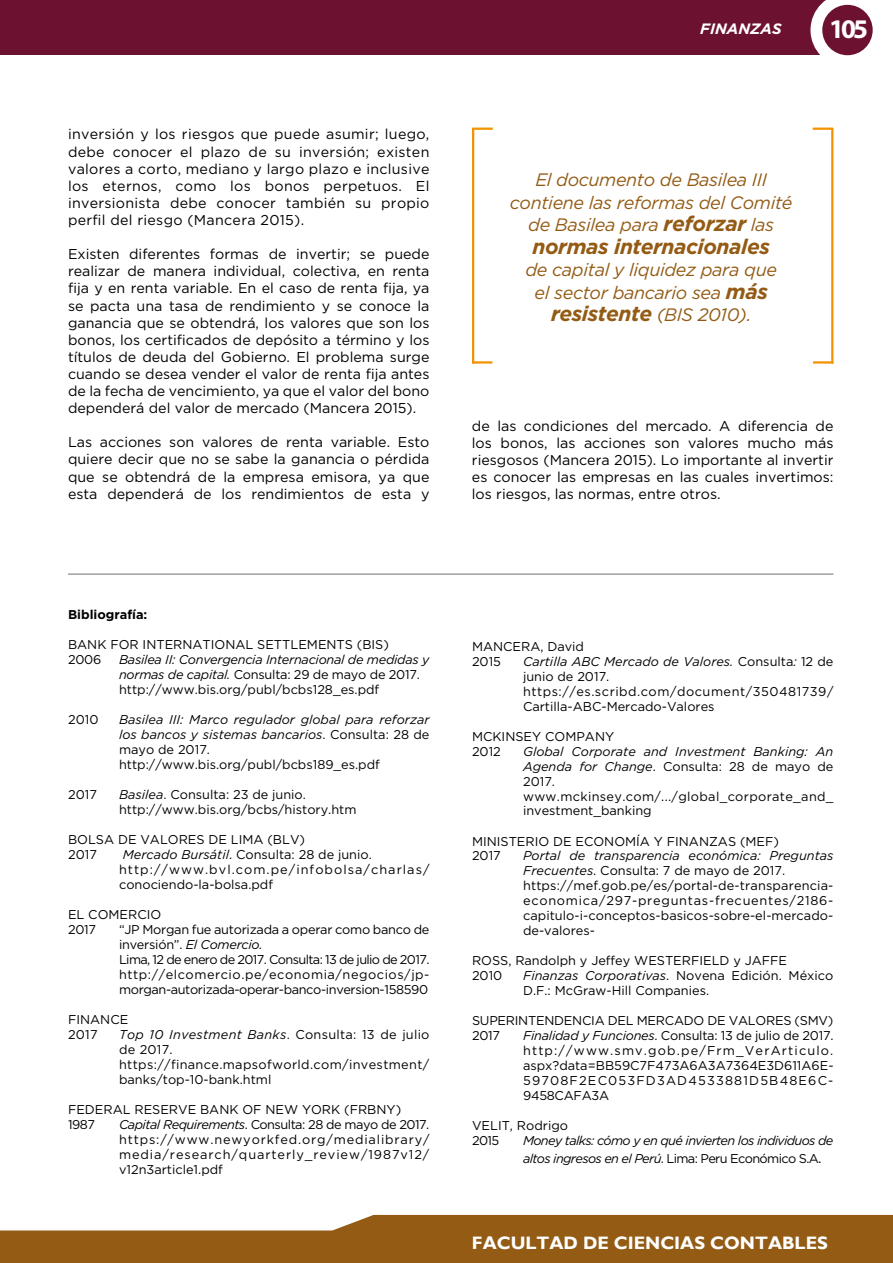
<style>
.page{position:relative;width:893px;height:1263px;background:#fff}
.page>*{position:absolute;margin:0;border:0;box-sizing:border-box;transform-origin:0 0}
.t1{font:700 27px "Myriad Pro";color:#fff}
.t2{font:italic 700 21px "Gotham";letter-spacing:-.02em;color:#935b14}
.t3{font:italic 18px/22.5px "Gotham";letter-spacing:-.02em;color:#935b14;text-align:center}
.t4{font:700 18px "Gill Sans";color:#fff}
.t5{font:italic 700 15px "Gotham";color:#fff}
.t6{font:14.25px/17.1px "Gotham";color:#000;text-align:justify}
.t7{font:12.75px/15px "Gotham";color:#000}
.t8{font:12.75px/15px "Gotham";letter-spacing:-.025em;color:#000}
.t9{font:italic 12.75px/15px "Gotham";color:#000}
.t10{font:12.75px/15px "Gotham";letter-spacing:.025em;color:#000}
.t11{font:italic 12.75px/17.1px "Gotham";letter-spacing:-.05em;color:#000}
.t12{font:12.75px/15px "Gotham";letter-spacing:-.02em;color:#000}
.t13{font:700 12.75px "Gotham";color:#000}
.s1{font-weight:700;font-size:21px}
.s2{font-weight:400;font-size:18px}
.s3{font-style:italic}
.s4{font-style:normal}
.s5{font-style:normal;font-size:14.25px}
</style>
<div class="page">
<div style="left:0;top:0;width:850px;height:55px;background:#6d1131"></div>
<svg style="left:810px;top:0;width:62px;height:56px"></svg>
<div style="left:822px;top:5px;width:51px;height:50px;background:#6d1131;border-radius:50%"></div>
<svg style="left:1px;top:1215px;width:892px;height:48px;background:#a06f31"></svg>
<hr style="left:0;top:1230px;width:1px;height:33px;background:#935b14">
<hr style="left:472px;top:128px;width:21px;height:2px;background:#f39200">
<hr style="left:472px;top:128px;width:2px;height:236px;background:#f39200">
<hr style="left:472px;top:361px;width:20px;height:3px;background:#f39200">
<hr style="left:813px;top:128px;width:20px;height:2px;background:#f39200">
<hr style="left:831px;top:128px;width:2px;height:236px;background:#f39200">
<hr style="left:813px;top:361px;width:20px;height:3px;background:#f39200">
<hr style="left:68px;top:574px;width:765px;height:1px;background:#706f6f">
<p class="t6" style="left:68px;top:126px;width:363px">inversión y los riesgos que puede asumir; luego, debe conocer el plazo de su inversión; existen valores a corto, mediano y largo plazo e inclusive los eternos, como los bonos perpetuos. El inversionista debe conocer también su propio perfil del riesgo (Mancera 2015).</p>
<p class="t6" style="left:68px;top:245px;width:363px">Existen diferentes formas de invertir; se puede realizar de manera individual, colectiva, en renta fija y en renta variable. En el caso de renta fija, ya se pacta una tasa de rendimiento y se conoce la ganancia que se obtendrá, los valores que son los bonos, los certificados de depósito a término y los títulos de deuda del Gobierno. El problema surge cuando se desea vender el valor de renta fija antes de la fecha de vencimiento, ya que el valor del bono dependerá del valor de mercado (Mancera 2015).</p>
<p class="t6" style="left:68px;top:433px;width:363px">Las acciones son valores de renta variable. Esto quiere decir que no se sabe la ganancia o pérdida que se obtendrá de la empresa emisora, ya que esta dependerá de los rendimientos de esta y</p>
<p class="t5" style="left:700px;top:20px;width:83px">FINANZAS</p>
<h1 class="t1" style="left:829px;top:12px;width:41px">105</h1>
<h3 class="t3" style="left:510px;top:169px;width:284px">El documento de Basilea III contiene las reformas del Comité de Basilea para <span class="s1">reforzar</span> las</h3>
<h2 class="t2" style="left:532px;top:234px;width:239px">normas internacionales</h2>
<h3 class="t3" style="left:525px;top:259px;width:253px">de capital y liquidez para que el sector bancario sea <span class="s1">más</span></h3>
<h2 class="t2" style="left:551px;top:302px;width:202px">resistente <span class="s2">(BIS 2010).</span></h2>
<p class="t6" style="left:472px;top:417px;width:363px">de las condiciones del mercado. A diferencia de los bonos, las acciones son valores mucho más riesgosos (Mancera 2015). Lo importante al invertir es conocer las empresas en las cuales invertimos: los riesgos, las normas, entre otros.</p>
<p class="t13" style="left:68px;top:607px;width:81px">Bibliografía:</p>
<p class="t7" style="left:68px;top:637px;width:322px">BANK FOR INTERNATIONAL SETTLEMENTS (BIS)<br>2006</p>
<p class="t7" style="left:119px;top:652px;width:312px"><span class="s3">Basilea II: Convergencia Internacional de medidas y normas de capital.</span> Consulta: 29 de mayo de 2017. http://www.bis.org/publ/bcbs128_es.pdf</p>
<p class="t7" style="left:68px;top:712px;width:32px">2010</p>
<p class="t9" style="left:119px;top:712px;width:312px">Basilea III: Marco regulador global para reforzar los bancos y sistemas bancarios<span class="s4">. Consulta: 28 de mayo de 2017. http://www.bis.org/publ/bcbs189_es.pdf</span></p>
<p class="t7" style="left:68px;top:787px;width:30px">2017</p>
<p class="t7" style="left:119px;top:787px;width:239px"><span class="s3">Basilea</span>. Consulta: 23 de junio. http://www.bis.org/bcbs/history.htm</p>
<p class="t7" style="left:68px;top:832px;width:239px">BOLSA DE VALORES DE LIMA (BLV)<br>2017</p>
<p class="t7" style="left:119px;top:847px;width:312px;text-indent:4px"><span class="s3">Mercado Bursátil</span>. Consulta: 28 de junio. http://www.bvl.com.pe/infobolsa/charlas/ conociendo-la-bolsa.pdf</p>
<p class="t7" style="left:68px;top:907px;width:95px">EL COMERCIO<br>2017</p>
<p class="t8" style="left:119px;top:922px;width:312px">“JP Morgan fue autorizada a operar como banco de inversión”. <span class="s3">El Comercio.<br></span>Lima, 12 de enero de 2017. Consulta: 13 de julio de 2017. http://elcomercio.pe/economia/negocios/jp&shy;morgan-autorizada-operar-banco-inversion-158590</p>
<p class="t7" style="left:68px;top:1012px;width:62px">FINANCE<br>2017</p>
<p class="t10" style="left:119px;top:1027px;width:312px"><span class="s3">Top 10 Investment Banks</span>. Consulta: 13 de julio de 2017. https://finance.mapsofworld.com/investment/ banks/top-10-bank.html</p>
<p class="t7" style="left:68px;top:1102px;width:335px">FEDERAL RESERVE BANK OF NEW YORK (FRBNY)<br>1987</p>
<p class="t7" style="left:119px;top:1117px;width:312px;text-align:justify"><span class="s3">Capital Requirements</span>. Consulta: 28 de mayo de 2017. https://www.newyorkfed.org/medialibrary/ media/research/quarterly_review/1987v12/ v12n3article1.pdf</p>
<p class="t7" style="left:472px;top:638px;width:114px">MANCERA, David<br>2015</p>
<p class="t7" style="left:523px;top:653px;width:312px"><span class="s3">Cartilla ABC Mercado de Valores.</span> Consulta<span class="s3">:</span> 12 de junio de 2017. https://es.scribd.com/document/350481739/ Cartilla-ABC-Mercado-Valores</p>
<p class="t7" style="left:472px;top:728px;width:144px">MCKINSEY COMPANY<br>2012</p>
<p class="t7" style="left:523px;top:743px;width:312px"><span class="s3">Global Corporate and Investment Banking: An<br>Agenda for Change</span>. Consulta: 28 de mayo de<br>2017. www.mckinsey.com/.../global_corporate_and_ investment_banking</p>
<p class="t7" style="left:472px;top:833px;width:309px">MINISTERIO DE ECONOMÍA Y FINANZAS (MEF)<br>2017</p>
<p class="t7" style="left:523px;top:848px;width:312px"><span class="s3">Portal de transparencia económica: Preguntas Frecuentes</span>. Consulta: 7 de mayo de 2017. https://mef.gob.pe/es/portal-de-transparencia&shy;economica/297-preguntas-frecuentes/2186- capitulo-i-conceptos-basicos-sobre-el-mercado&shy;de-valores-</p>
<p class="t7" style="left:472px;top:953px;width:317px">ROSS, Randolph y Jeffey WESTERFIELD y JAFFE<br>2010</p>
<p class="t7" style="left:523px;top:968px;width:312px"><span class="s3">Finanzas Corporativas</span>. Novena Edición. México<br>D.F.: McGraw-Hill Companies.</p>
<p class="t12" style="left:472px;top:1013px;width:363px">SUPERINTENDENCIA DEL MERCADO DE VALORES (SMV)<br>2017</p>
<p class="t7" style="left:523px;top:1028px;width:312px;text-align:justify"><span class="s3">Finalidad y Funciones</span>. Consulta: 13 de julio de 2017. http://www.smv.gob.pe/Frm_VerArticulo. aspx?data=BB59C7F473A6A3A7364E3D611A6E-59708F2EC053FD3AD4533881D5B48E6C-9458CAFA3A</p>
<p class="t7" style="left:472px;top:1118px;width:98px">VELIT, Rodrigo<br>2015</p>
<p class="t11" style="left:523px;top:1132px;width:312px">Money talks: cómo y en qué invierten los individuos de altos ingresos en el Perú<span class="s4">. Lima: Peru Económico S.A</span><span class="s5">.</span></p>
<h3 class="t4" style="left:472px;top:1232px;width:358px">FACULTAD DE CIENCIAS CONTABLES</h3>
</div>
